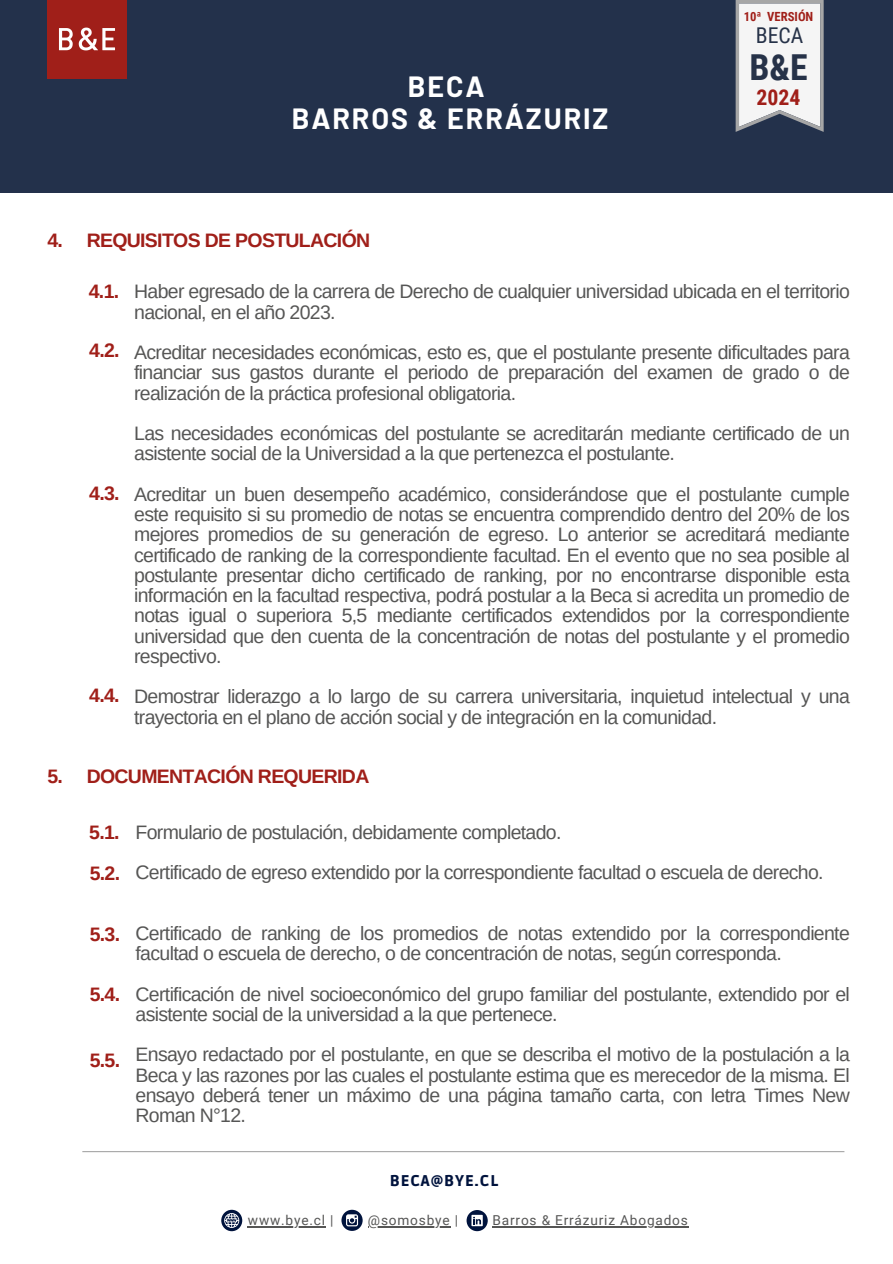
<style>
.page{position:relative;width:893px;height:1264px;background:#fff}
.page>*{position:absolute;margin:0;border:0;box-sizing:border-box;transform-origin:0 0}
.t1{font:700 35.7px "Roboto Condensed";color:#263248}
.t2{font:700 28.65px "Barlow";letter-spacing:.065em;color:#fff}
.t3{font:21.75px "Roboto Condensed";color:#263248}
.t4{font:700 21.75px "Roboto Condensed";color:#a01f19}
.t5{font:19.5px/20.2px "Arimo";letter-spacing:-.035em;color:#565655}
.t6{font:700 19.5px "Arimo";letter-spacing:-.035em;color:#a01f19}
.t7{font:900 15.45px "Ruda";letter-spacing:.06em;color:#00133d}
.t8{font:13.65px "Roboto";letter-spacing:.06em;color:#565655}
.t9{font:700 12.6px "Roboto Condensed";color:#a01f19}
</style>
<div class="page">
<div style="left:0;top:0;width:892px;height:192px;background:#23314b"></div>
<img style="left:47px;top:0;width:79px;height:79px">
<hr style="left:248px;top:1226px;width:78px;height:1px;background:#565655">
<hr style="left:368px;top:1226px;width:82px;height:1px;background:#565655">
<hr style="left:492px;top:1226px;width:196px;height:1px;background:#565655">
<svg style="left:341px;top:1209px;width:21px;height:21px"></svg>
<svg style="left:466px;top:1210px;width:21px;height:21px"></svg>
<svg style="left:221px;top:1209px;width:21px;height:22px"></svg>
<hr style="left:82px;top:1150px;width:762px;height:2px;background:#a6a6a6">
<svg style="left:735px;top:0;width:88px;height:132px;background:#dadbdd"></svg>
<p class="t2" style="left:408px;top:68px;width:78px">BECA</p>
<p class="t2" style="left:292px;top:101px;width:318px">BARROS &amp; ERRÁZURIZ</p>
<p class="t6" style="left:47px;top:229px;width:17px">4.</p>
<p class="t6" style="left:87px;top:229px;width:285px">REQUISITOS DE POSTULACIÓN</p>
<p class="t9" style="left:743px;top:9px;width:71px">10ª VERSIÓN</p>
<p class="t3" style="left:755px;top:23px;width:49px">BECA</p>
<p class="t1" style="left:749px;top:47px;width:60px">B&amp;E</p>
<p class="t4" style="left:756px;top:84px;width:45px">2024</p>
<p class="t6" style="left:89px;top:281px;width:32px">4.1.</p>
<p class="t6" style="left:89px;top:339px;width:32px">4.2.</p>
<p class="t6" style="left:89px;top:482px;width:32px">4.3.</p>
<p class="t6" style="left:89px;top:684px;width:32px">4.4.</p>
<p class="t5" style="left:134px;top:281px;width:717px">Haber egresado de la carrera de Derecho de cualquier universidad ubicada en el territorio nacional, en el año 2023.</p>
<p class="t5" style="left:134px;top:342px;width:717px;text-align:justify">Acreditar necesidades económicas, esto es, que el postulante presente dificultades para financiar sus gastos durante el periodo de preparación del examen de grado o de realización de la práctica profesional obligatoria.</p>
<p class="t5" style="left:134px;top:423px;width:717px">Las necesidades económicas del postulante se acreditarán mediante certificado de un asistente social de la Universidad a la que pertenezca el postulante.</p>
<p class="t5" style="left:134px;top:484px;width:717px;text-align:justify">Acreditar un buen desempeño académico, considerándose que el postulante cumple este requisito si su promedio de notas se encuentra comprendido dentro del 20% de los mejores promedios de su generación de egreso. Lo anterior se acreditará mediante certificado de ranking de la correspondiente facultad. En el evento que no sea posible al postulante presentar dicho certificado de ranking, por no encontrarse disponible esta información en la facultad respectiva, podrá postular a la Beca si acredita un promedio de notas igual o superiora 5,5 mediante certificados extendidos por la correspondiente universidad que den cuenta de la concentración de notas del postulante y el promedio respectivo.</p>
<p class="t5" style="left:134px;top:686px;width:717px">Demostrar liderazgo a lo largo de su carrera universitaria, inquietud intelectual y una trayectoria en el plano de acción social y de integración en la comunidad.</p>
<p class="t6" style="left:47px;top:765px;width:17px">5.</p>
<p class="t6" style="left:87px;top:765px;width:284px">DOCUMENTACIÓN REQUERIDA</p>
<p class="t5" style="left:136px;top:821px;width:427px">Formulario de postulación, debidamente completado.</p>
<p class="t5" style="left:136px;top:862px;width:689px">Certificado de egreso extendido por la correspondiente facultad o escuela de derecho.</p>
<p class="t6" style="left:89px;top:821px;width:32px">5.1.</p>
<p class="t6" style="left:90px;top:862px;width:32px">5.2.</p>
<p class="t6" style="left:90px;top:922px;width:32px">5.3.</p>
<p class="t6" style="left:90px;top:983px;width:32px">5.4.</p>
<p class="t6" style="left:90px;top:1049px;width:32px">5.5.</p>
<p class="t5" style="left:136px;top:922px;width:715px">Certificado de ranking de los promedios de notas extendido por la correspondiente facultad o escuela de derecho, o de concentración de notas, según corresponda.</p>
<p class="t5" style="left:136px;top:983px;width:715px">Certificación de nivel socioeconómico del grupo familiar del postulante, extendido por el asistente social de la universidad a la que pertenece.</p>
<p class="t5" style="left:136px;top:1044px;width:715px;text-align:justify">Ensayo redactado por el postulante, en que se describa el motivo de la postulación a la Beca y las razones por las cuales el postulante estima que es merecedor de la misma. El ensayo deberá tener un máximo de una página tamaño carta, con letra Times New Roman N°12.</p>
<p class="t7" style="left:390px;top:1171px;width:110px">BECA@BYE.CL</p>
<p class="t8" style="left:248px;top:1212px;width:87px">www.bye.cl |</p>
<p class="t8" style="left:368px;top:1212px;width:92px">@somosbye |</p>
<p class="t8" style="left:492px;top:1212px;width:197px">Barros &amp; Errázuriz Abogados</p>
</div>
